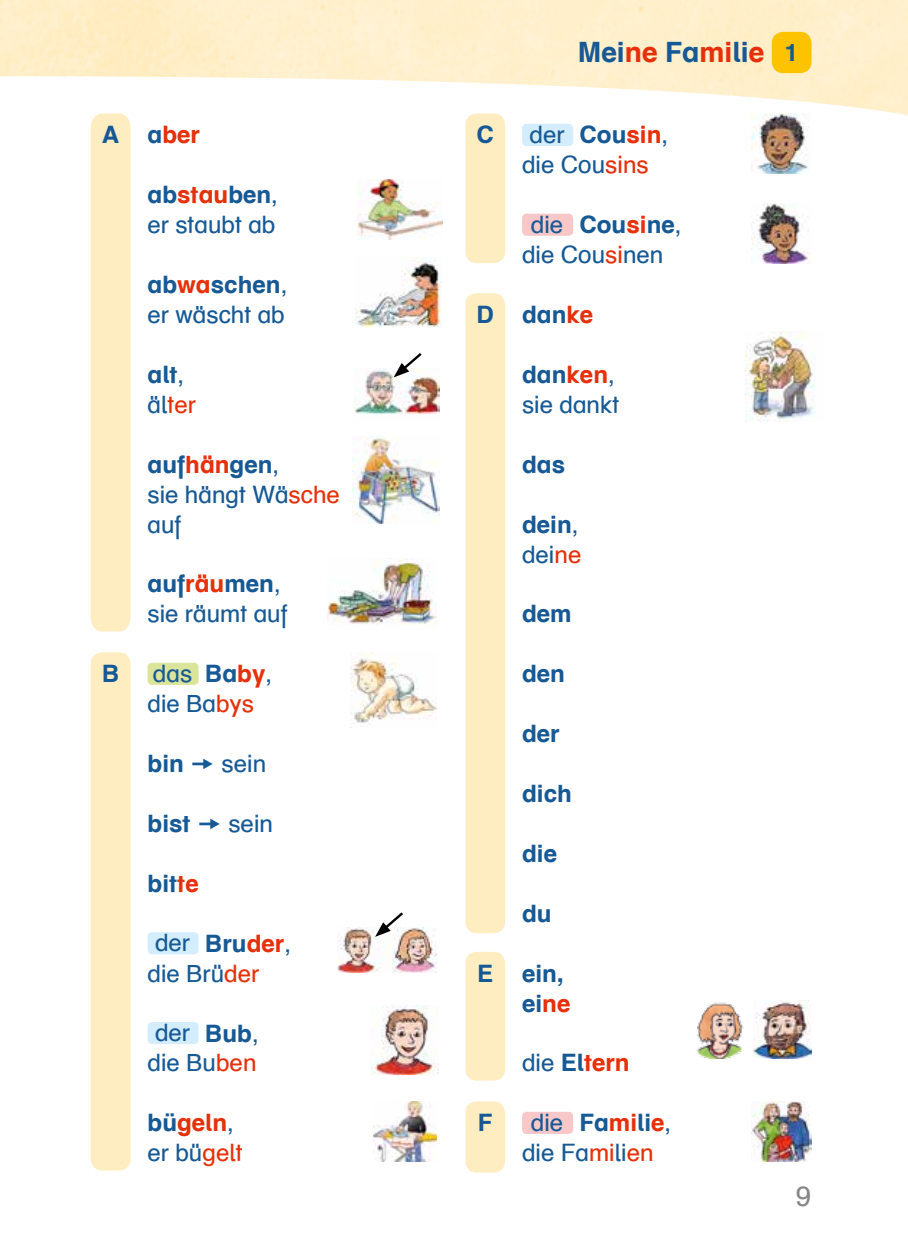
<style>
.page{position:relative;width:908px;height:1248px;background:#fff}
.page>*{position:absolute;margin:0;border:0;box-sizing:border-box;transform-origin:0 0}
.t1{font:28px "Schulbuch Nord OE Bold";color:#165995}
.t2{font:28px "Schulbuch Nord OE Roman";color:#868786}
.t3{font:24px/30.2px "Schulbuch Nord OE Roman";color:#165995}
.t4{font:24px/30px "Schulbuch Nord OE Bold";color:#165995}
.t5{font:24px "Schulbuch Nord OE Bold";color:#e63009}
.t6{font:24px "Schulbuch Nord OE Roman";color:#e63009}
.s1{color:#165995}
.s2{color:#e63009}
.s3{font-family:"Schulbuch Nord OE Roman"}
.s4{font-family:"Schulbuch Nord OE Bold"}
.s5{font-family:"Schulbuch Nord OE Bold";color:#e63009}
.s6{font-family:"Schulbuch Nord OE Roman";color:#165995}
.s7{font-size:24px}
</style>
<div class="page">
<img style="left:0;top:0;width:907px;height:115px">
<div style="left:147px;top:662px;width:51px;height:22px;background:#dae49a;border-radius:5px"></div>
<div style="left:147px;top:932px;width:51px;height:22px;background:#d4edfc;border-radius:5px"></div>
<div style="left:147px;top:1021px;width:51px;height:23px;background:#d4edfc;border-radius:5px"></div>
<img style="left:357px;top:180px;width:85px;height:60px">
<img style="left:355px;top:257px;width:86px;height:70px">
<img style="left:354px;top:368px;width:85px;height:46px">
<svg style="left:393px;top:353px;width:31px;height:24px"></svg>
<img style="left:352px;top:437px;width:87px;height:86px">
<img style="left:327px;top:559px;width:110px;height:66px">
<img style="left:350px;top:652px;width:87px;height:72px">
<img style="left:337px;top:927px;width:100px;height:45px">
<svg style="left:375px;top:912px;width:30px;height:24px"></svg>
<img style="left:370px;top:1005px;width:68px;height:69px">
<img style="left:373px;top:1101px;width:64px;height:60px">
<div style="left:771px;top:32px;width:40px;height:41px;background:#fdc300;border-radius:11px"></div>
<div style="left:522px;top:124px;width:51px;height:22px;background:#d4edfc;border-radius:5px"></div>
<div style="left:522px;top:214px;width:51px;height:22px;background:#f8c7c8;border-radius:5px"></div>
<div style="left:522px;top:1111px;width:51px;height:22px;background:#f8c7c8;border-radius:5px"></div>
<img style="left:751px;top:113px;width:60px;height:60px">
<img style="left:751px;top:203px;width:58px;height:60px">
<img style="left:745px;top:331px;width:70px;height:91px">
<img style="left:697px;top:1002px;width:47px;height:56px">
<img style="left:753px;top:1000px;width:58px;height:58px">
<img style="left:751px;top:1101px;width:60px;height:60px">
<div style="left:91px;top:113px;width:39px;height:518px;background:#ffedc2"></div>
<div style="left:91px;top:652px;width:39px;height:518px;background:#ffedc2;border-radius:11px"></div>
<div style="left:465px;top:113px;width:40px;height:150px;background:#ffedc2;border-radius:11px"></div>
<div style="left:465px;top:293px;width:40px;height:640px;background:#ffedc2;border-radius:11px"></div>
<div style="left:465px;top:951px;width:40px;height:129px;background:#ffedc2;border-radius:11px"></div>
<div style="left:465px;top:1101px;width:40px;height:71px;background:#ffedc2;border-radius:11px"></div>
<p class="t4" style="left:102px;top:119px;width:19px">A</p>
<p class="t4" style="left:102px;top:658px;width:19px">B</p>
<p class="t5" style="left:147px;top:119px;width:54px"><span class="s1">a</span>ber</p>
<p class="t4" style="left:147px;top:179px;width:132px">ab<span class="s2">stau</span>ben<span class="s3">,</span></p>
<p class="t3" style="left:147px;top:209px;width:129px">er staubt ab</p>
<p class="t4" style="left:147px;top:269px;width:141px">ab<span class="s2">wa</span>schen<span class="s3">,</span></p>
<p class="t3" style="left:147px;top:299px;width:139px">er wäscht ab</p>
<p class="t4" style="left:147px;top:359px;width:38px">alt<span class="s3">,</span></p>
<p class="t6" style="left:147px;top:389px;width:50px"><span class="s1">äl</span>ter</p>
<p class="t4" style="left:147px;top:448px;width:133px">auf<span class="s2">hän</span>gen<span class="s3">,</span></p>
<p class="t3" style="left:147px;top:479px;width:194px">sie hängt Wä<span class="s2">sche </span>auf</p>
<p class="t4" style="left:147px;top:568px;width:135px">auf<span class="s2">räu</span>men<span class="s3">,</span></p>
<p class="t3" style="left:147px;top:598px;width:141px">sie räumt auf</p>
<p class="t3" style="left:147px;top:658px;width:126px">das <span class="s4">Ba</span><span class="s5">by</span>, die Ba<span class="s2">bys</span></p>
<p class="t4" style="left:147px;top:748px;width:38px">bin</p>
<p class="t3" style="left:221px;top:748px;width:46px">sein</p>
<p class="t4" style="left:147px;top:807px;width:45px">bist</p>
<p class="t3" style="left:228px;top:808px;width:46px">sein</p>
<p class="t4" style="left:147px;top:867px;width:53px">bit<span class="s2">te</span></p>
<p class="t3" style="left:147px;top:927px;width:145px;text-indent:7px">der <span class="s4">Bru</span><span class="s5">der</span>, die Brü<span class="s2">der</span></p>
<p class="t3" style="left:147px;top:1017px;width:113px;text-align:center">der <span class="s4">Bub</span>, die Bu<span class="s2">ben</span></p>
<p class="t5" style="left:147px;top:1107px;width:88px"><span class="s1">bü</span>geln<span class="s6">,</span></p>
<p class="t3" style="left:147px;top:1137px;width:97px">er bü<span class="s2">gelt</span></p>
<p class="t1" style="left:577px;top:35px;width:222px">Mei<span class="s2">ne</span> Fa<span class="s2">mi</span>li<span class="s2">e</span> <span class="s7">1</span></p>
<p class="t4" style="left:476px;top:119px;width:19px">C</p>
<p class="t3" style="left:522px;top:119px;width:148px;text-indent:7px">der <span class="s4">Cou</span><span class="s5">sin</span>, die Cou<span class="s2">sins</span></p>
<p class="t4" style="left:530px;top:209px;width:152px"><span class="s3">die</span> Cou<span class="s2">si</span>ne<span class="s3">,</span></p>
<p class="t3" style="left:522px;top:239px;width:143px">die Cou<span class="s2">si</span>nen</p>
<p class="t4" style="left:476px;top:299px;width:19px">D</p>
<p class="t4" style="left:522px;top:299px;width:73px">dan<span class="s2">ke</span></p>
<p class="t4" style="left:522px;top:359px;width:94px">dan<span class="s2">ken</span><span class="s3">,</span></p>
<p class="t3" style="left:522px;top:389px;width:99px">sie dankt</p>
<p class="t4" style="left:522px;top:448px;width:45px">das</p>
<p class="t4" style="left:522px;top:508px;width:58px">dein<span class="s3">,</span></p>
<p class="t3" style="left:522px;top:538px;width:61px">dei<span class="s2">ne</span></p>
<p class="t4" style="left:522px;top:598px;width:51px">dem</p>
<p class="t4" style="left:522px;top:658px;width:44px">den</p>
<p class="t4" style="left:522px;top:718px;width:39px">der</p>
<p class="t4" style="left:522px;top:778px;width:51px">dich</p>
<p class="t4" style="left:522px;top:837px;width:36px">die</p>
<p class="t4" style="left:522px;top:897px;width:31px">du</p>
<p class="t4" style="left:477px;top:957px;width:18px">E</p>
<p class="t4" style="left:522px;top:957px;width:50px">ein, ei<span class="s2">ne</span></p>
<p class="t5" style="left:522px;top:1047px;width:109px"><span class="s6">die</span> <span class="s1">El</span>tern</p>
<p class="t4" style="left:477px;top:1107px;width:16px">F</p>
<p class="t3" style="left:522px;top:1107px;width:151px;text-indent:9px">die <span class="s4">Fa</span><span class="s5">mi</span><span class="s4">li</span><span class="s5">e</span>, die Fa<span class="s2">mi</span>li<span class="s2">en</span></p>
<p class="t2" style="left:795px;top:1178px;width:17px">9</p>
</div>
